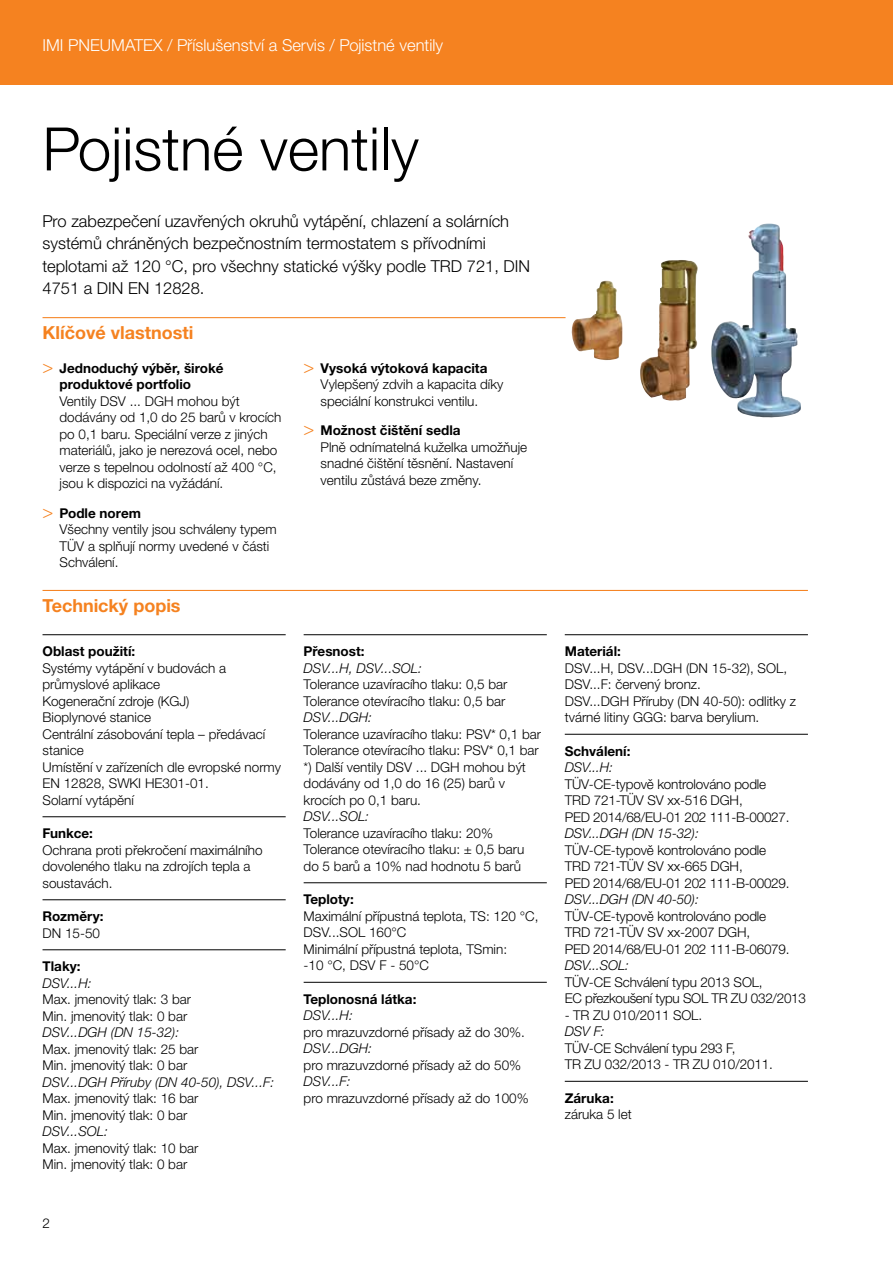
<style>
.page{position:relative;width:893px;height:1263px;background:#fff}
.page>*{position:absolute;margin:0;border:0;box-sizing:border-box;transform-origin:0 0}
.t1{font:300 60px "Helvetica Neue LTW1 G";color:#000}
.t2{font:700 18px "Helvetica Neue LTW1 G";color:#f58220}
.t3{font:300 16.5px/22.5px "Helvetica Neue LTW1 G";color:#000}
.t4{font:300 16.5px "Helvetica Neue LTW1 G";color:#fff}
.t5{font:300 13.5px/16.5px "Helvetica Neue LTW1 G";color:#000}
.t6{font:italic 300 13.5px "Helvetica Neue LTW1 G";color:#000}
.t7{font:700 13.5px/16.5px "Helvetica Neue LTW1 G";color:#000}
.t8{font:300 13.5px/16.5px "Helvetica Neue LTW1 G";letter-spacing:-.02em;color:#000}
.s1{font-family:"Helvetica Neue LT Std";font-weight:300;font-size:18px;color:#f58220}
.s2{font-family:"Helvetica Neue LT Std";font-size:18px;color:#f58220}
.s3{font-weight:700}
</style>
<div class="page">
<div style="left:0;top:0;width:893px;height:85px;background:#f58220"></div>
<hr style="left:43px;top:317px;width:523px;height:1px;background:#f58220">
<hr style="left:43px;top:590px;width:765px;height:1px;background:#f58220">
<hr style="left:43px;top:634px;width:243px;height:1px;background:#000">
<hr style="left:43px;top:816px;width:243px;height:1px;background:#000">
<hr style="left:43px;top:899px;width:243px;height:1px;background:#000">
<hr style="left:43px;top:949px;width:243px;height:1px;background:#000">
<hr style="left:304px;top:634px;width:243px;height:1px;background:#000">
<hr style="left:304px;top:882px;width:243px;height:1px;background:#000">
<hr style="left:304px;top:982px;width:243px;height:1px;background:#000">
<hr style="left:565px;top:634px;width:243px;height:1px;background:#000">
<hr style="left:565px;top:734px;width:243px;height:1px;background:#000">
<hr style="left:565px;top:1081px;width:243px;height:1px;background:#000">
<img style="left:659px;top:224px;width:142px;height:193px">
<p class="t4" style="left:43px;top:35px;width:402px">IMI PNEUMATEX / Příslušenství a Servis / Pojistné ventily</p>
<h1 class="t1" style="left:43px;top:112px;width:378px">Pojistné ventily</h1>
<p class="t3" style="left:43px;top:210px;width:489px">Pro zabezpečení uzavřených okruhů vytápění, chlazení a solárních systémů chráněných bezpečnostním termostatem s přívodními teplotami až 120 °C, pro všechny statické výšky podle TRD 721, DIN 4751 a DIN EN 12828.</p>
<h2 class="t2" style="left:43px;top:322px;width:152px">Klíčové vlastnosti</h2>
<p class="t7" style="left:60px;top:360px;width:165px;text-indent:-17px"><span class="s1">&gt;</span> Jednoduchý výběr, široké produktové portfolio</p>
<p class="t5" style="left:60px;top:393px;width:223px">Ventily DSV ... DGH mohou být dodávány od 1,0 do 25 barů v krocích po 0,1 baru. Speciální verze z jiných materiálů, jako je nerezová ocel, nebo verze s tepelnou odolností až 400 °C, jsou k dispozici na vyžádání.</p>
<p class="t5" style="left:60px;top:505px;width:219px;text-indent:-17px"><span class="s2">&gt;</span> <span class="s3">Podle norem<br></span>Všechny ventily jsou schváleny typem<br>TÜV a splňují normy uvedené v části<br>Schválení.</p>
<p class="t5" style="left:321px;top:360px;width:184px;text-indent:-17px"><span class="s2">&gt;</span> <span class="s3">Vysoká výtoková kapacita<br></span>Vylepšený zdvih a kapacita díky speciální konstrukci ventilu.</p>
<p class="t5" style="left:321px;top:422px;width:208px;text-indent:-17px"><span class="s2">&gt;</span> <span class="s3">Možnost čištění sedla<br></span>Plně odnímatelná kuželka umožňuje snadné čištění těsnění. Nastavení ventilu zůstává beze změny.</p>
<h2 class="t2" style="left:43px;top:595px;width:140px">Technický popis</h2>
<p class="t7" style="left:43px;top:643px;width:94px">Oblast použití:</p>
<p class="t5" style="left:43px;top:660px;width:240px">Systémy vytápění v budovách a průmyslové aplikace<br>Kogenerační zdroje (KGJ)<br>Bioplynové stanice<br>Centrální zásobování tepla – předávací stanice<br>Umístění v zařízeních dle evropské normy<br>EN 12828, SWKI HE301-01.<br>Solarní vytápění</p>
<p class="t7" style="left:43px;top:825px;width:52px">Funkce:</p>
<p class="t5" style="left:43px;top:842px;width:221px">Ochrana proti překročení maximálního dovoleného tlaku na zdrojích tepla a soustavách.</p>
<p class="t7" style="left:43px;top:908px;width:62px">Rozměry:</p>
<p class="t5" style="left:43px;top:925px;width:59px">DN 15-50</p>
<p class="t7" style="left:43px;top:958px;width:39px">Tlaky:</p>
<p class="t6" style="left:43px;top:975px;width:51px">DSV...H:</p>
<p class="t5" style="left:43px;top:991px;width:150px">Max. jmenovitý tlak: 3 bar<br>Min. jmenovitý tlak: 0 bar</p>
<p class="t6" style="left:43px;top:1024px;width:138px">DSV...DGH (DN 15-32):</p>
<p class="t5" style="left:43px;top:1041px;width:158px">Max. jmenovitý tlak: 25 bar<br>Min. jmenovitý tlak: 0 bar</p>
<p class="t6" style="left:43px;top:1074px;width:233px">DSV...DGH Příruby (DN 40-50), DSV...F:</p>
<p class="t5" style="left:43px;top:1090px;width:158px">Max. jmenovitý tlak: 16 bar<br>Min. jmenovitý tlak: 0 bar</p>
<p class="t6" style="left:43px;top:1123px;width:67px">DSV...SOL:</p>
<p class="t5" style="left:43px;top:1140px;width:158px">Max. jmenovitý tlak: 10 bar<br>Min. jmenovitý tlak: 0 bar</p>
<p class="t5" style="left:43px;top:1215px;width:9px">2</p>
<p class="t7" style="left:304px;top:643px;width:62px">Přesnost:</p>
<p class="t6" style="left:304px;top:660px;width:120px">DSV...H, DSV...SOL:</p>
<p class="t5" style="left:304px;top:676px;width:205px">Tolerance uzavíracího tlaku: 0,5 bar<br>Tolerance otevíracího tlaku: 0,5 bar</p>
<p class="t6" style="left:304px;top:709px;width:70px">DSV...DGH:</p>
<p class="t5" style="left:304px;top:726px;width:239px">Tolerance uzavíracího tlaku: PSV* 0,1 bar Tolerance otevíracího tlaku: PSV* 0,1 bar *) Další ventily DSV ... DGH mohou být dodávány od 1,0 do 16 (25) barů v krocích po 0,1 baru.</p>
<p class="t6" style="left:304px;top:808px;width:67px">DSV...SOL:</p>
<p class="t5" style="left:304px;top:825px;width:222px">Tolerance uzavíracího tlaku: 20%<br>Tolerance otevíracího tlaku: ± 0,5 baru do 5 barů a 10% nad hodnotu 5 barů</p>
<p class="t7" style="left:304px;top:891px;width:52px">Teploty:</p>
<p class="t5" style="left:304px;top:908px;width:236px">Maximální přípustná teplota, TS: 120 °C,<br>DSV...SOL 160°C<br>Minimální přípustná teplota, TSmin:<br>-10 °C, DSV F - 50°C</p>
<p class="t7" style="left:304px;top:991px;width:114px">Teplonosná látka:</p>
<p class="t6" style="left:304px;top:1007px;width:51px">DSV...H:</p>
<p class="t5" style="left:304px;top:1024px;width:223px">pro mrazuvzdorné přísady až do 30%.</p>
<p class="t6" style="left:304px;top:1040px;width:70px">DSV...DGH:</p>
<p class="t5" style="left:304px;top:1057px;width:219px">pro mrazuvzdorné přísady až do 50%</p>
<p class="t6" style="left:304px;top:1073px;width:48px">DSV...F:</p>
<p class="t5" style="left:304px;top:1090px;width:227px">pro mrazuvzdorné přísady až do 100%</p>
<p class="t7" style="left:565px;top:643px;width:58px">Materiál:</p>
<p class="t5" style="left:565px;top:660px;width:233px">DSV...H, DSV...DGH (DN 15-32), SOL, DSV...F: červený bronz.<br>DSV...DGH Příruby (DN 40-50): odlitky z tvárné litiny GGG: barva berylium.</p>
<p class="t7" style="left:565px;top:743px;width:67px">Schválení:</p>
<p class="t6" style="left:565px;top:759px;width:50px">DSV...H:</p>
<p class="t5" style="left:565px;top:776px;width:226px">TÜV-CE-typově kontrolováno podle<br>TRD 721-TÜV SV xx-516 DGH,<br>PED 2014/68/EU-01 202 111-B-00027.</p>
<p class="t6" style="left:565px;top:825px;width:135px">DSV...DGH (DN 15-32):</p>
<p class="t5" style="left:565px;top:842px;width:226px">TÜV-CE-typově kontrolováno podle<br>TRD 721-TÜV SV xx-665 DGH,<br>PED 2014/68/EU-01 202 111-B-00029.</p>
<p class="t6" style="left:565px;top:891px;width:135px">DSV...DGH (DN 40-50):</p>
<p class="t5" style="left:565px;top:908px;width:226px">TÜV-CE-typově kontrolováno podle<br>TRD 721-TÜV SV xx-2007 DGH,<br>PED 2014/68/EU-01 202 111-B-06079.</p>
<p class="t6" style="left:565px;top:957px;width:66px">DSV...SOL:</p>
<p class="t8" style="left:565px;top:974px;width:243px">TÜV-CE Schválení typu 2013 SOL,<br>EC přezkoušení typu SOL TR ZU 032/2013</p>
<p class="t5" style="left:565px;top:1007px;width:139px">- TR ZU 010/2011 SOL.</p>
<p class="t6" style="left:565px;top:1023px;width:41px">DSV F:</p>
<p class="t5" style="left:565px;top:1040px;width:210px">TÜV-CE Schválení typu 293 F,<br>TR ZU 032/2013 - TR ZU 010/2011.</p>
<p class="t7" style="left:565px;top:1090px;width:51px">Záruka:</p>
<p class="t5" style="left:565px;top:1106px;width:69px">záruka 5 let</p>
</div>
